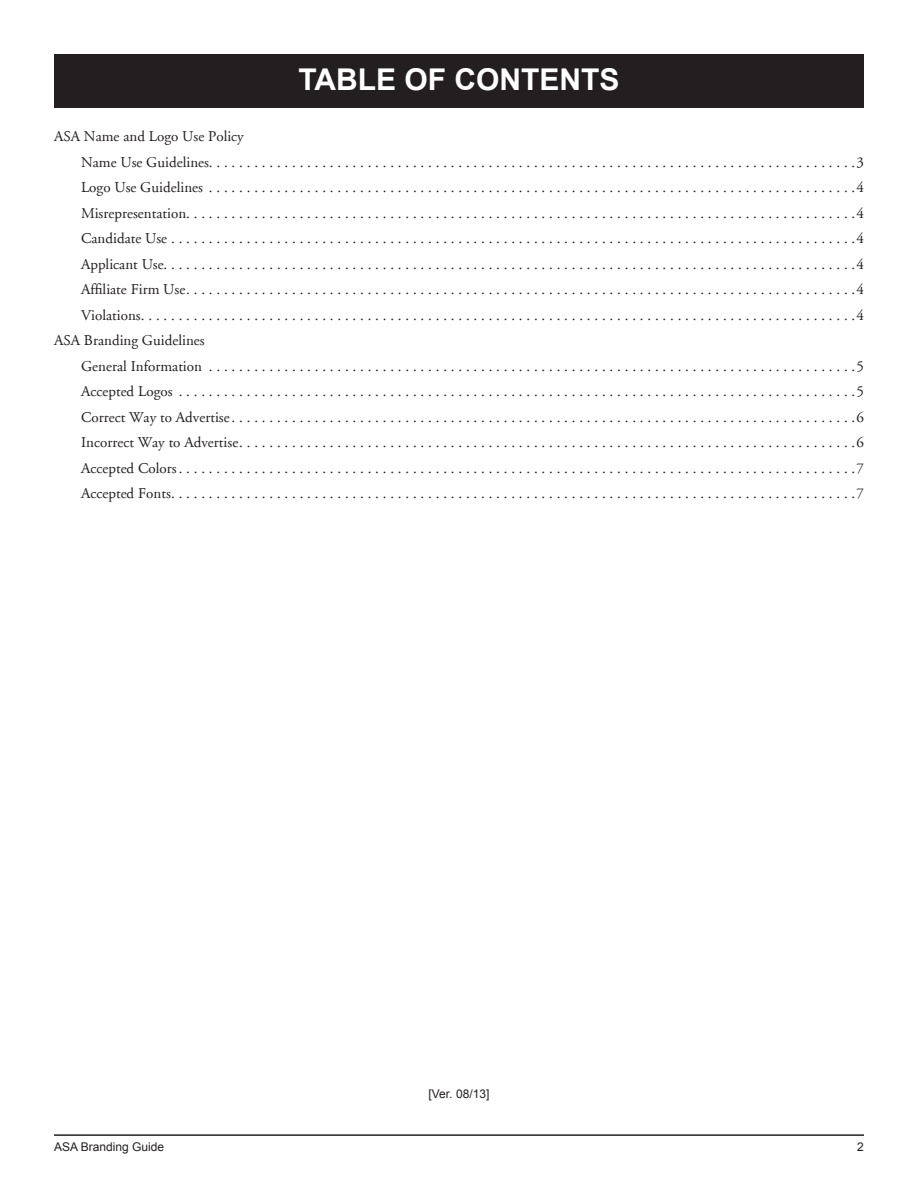
<style>
.page{position:relative;width:918px;height:1188px;background:#fff}
.page>*{position:absolute;margin:0;border:0;box-sizing:border-box;transform-origin:0 0}
.heads_KO{font:700 30px "Arial";color:#fff}
.t1{font:15px "Adobe Garamond";color:#231f20}
.footers{font:12px "Arial";color:#231f20}
</style>
<div class="page">
<hr style="left:54px;top:1134px;width:810px;height:2px;background:#231f20">
<div style="left:54px;top:54px;width:810px;height:54px;background:#231f20"></div>
<p class="heads_KO" style="left:298px;top:60px;width:323px">TABLE OF CONTENTS</p>
<p class="t1" style="left:54px;top:128px;width:191px">ASA Name and Logo Use Policy</p>
<p class="t1" style="left:81px;top:154px;width:784px">Name Use Guidelines . . . . . . . . . . . . . . . . . . . . . . . . . . . . . . . . . . . . . . . . . . . . . . . . . . . . . . . . . . . . . . . . . . . . . . . . . . . . . . . . . . . . . 3</p>
<p class="t1" style="left:81px;top:179px;width:784px">Logo Use Guidelines . . . . . . . . . . . . . . . . . . . . . . . . . . . . . . . . . . . . . . . . . . . . . . . . . . . . . . . . . . . . . . . . . . . . . . . . . . . . . . . . . . . . . 4</p>
<p class="t1" style="left:81px;top:205px;width:784px">Misrepresentation . . . . . . . . . . . . . . . . . . . . . . . . . . . . . . . . . . . . . . . . . . . . . . . . . . . . . . . . . . . . . . . . . . . . . . . . . . . . . . . . . . . . . . . . 4</p>
<p class="t1" style="left:81px;top:230px;width:784px">Candidate Use . . . . . . . . . . . . . . . . . . . . . . . . . . . . . . . . . . . . . . . . . . . . . . . . . . . . . . . . . . . . . . . . . . . . . . . . . . . . . . . . . . . . . . . . . . 4</p>
<p class="t1" style="left:81px;top:256px;width:784px">Applicant Use . . . . . . . . . . . . . . . . . . . . . . . . . . . . . . . . . . . . . . . . . . . . . . . . . . . . . . . . . . . . . . . . . . . . . . . . . . . . . . . . . . . . . . . . . . . 4</p>
<p class="t1" style="left:81px;top:281px;width:784px">Affiliate Firm Use . . . . . . . . . . . . . . . . . . . . . . . . . . . . . . . . . . . . . . . . . . . . . . . . . . . . . . . . . . . . . . . . . . . . . . . . . . . . . . . . . . . . . . . . 4</p>
<p class="t1" style="left:81px;top:307px;width:784px">Violations . . . . . . . . . . . . . . . . . . . . . . . . . . . . . . . . . . . . . . . . . . . . . . . . . . . . . . . . . . . . . . . . . . . . . . . . . . . . . . . . . . . . . . . . . . . . . . 4</p>
<p class="t1" style="left:54px;top:332px;width:152px">ASA Branding Guidelines</p>
<p class="t1" style="left:81px;top:358px;width:784px">General Information . . . . . . . . . . . . . . . . . . . . . . . . . . . . . . . . . . . . . . . . . . . . . . . . . . . . . . . . . . . . . . . . . . . . . . . . . . . . . . . . . . . . . 5</p>
<p class="t1" style="left:81px;top:383px;width:784px">Accepted Logos . . . . . . . . . . . . . . . . . . . . . . . . . . . . . . . . . . . . . . . . . . . . . . . . . . . . . . . . . . . . . . . . . . . . . . . . . . . . . . . . . . . . . . . . . 5</p>
<p class="t1" style="left:81px;top:409px;width:784px">Correct Way to Advertise . . . . . . . . . . . . . . . . . . . . . . . . . . . . . . . . . . . . . . . . . . . . . . . . . . . . . . . . . . . . . . . . . . . . . . . . . . . . . . . . . . 6</p>
<p class="t1" style="left:81px;top:434px;width:784px">Incorrect Way to Advertise . . . . . . . . . . . . . . . . . . . . . . . . . . . . . . . . . . . . . . . . . . . . . . . . . . . . . . . . . . . . . . . . . . . . . . . . . . . . . . . . . 6</p>
<p class="t1" style="left:81px;top:460px;width:784px">Accepted Colors . . . . . . . . . . . . . . . . . . . . . . . . . . . . . . . . . . . . . . . . . . . . . . . . . . . . . . . . . . . . . . . . . . . . . . . . . . . . . . . . . . . . . . . . . 7</p>
<p class="t1" style="left:81px;top:485px;width:784px">Accepted Fonts . . . . . . . . . . . . . . . . . . . . . . . . . . . . . . . . . . . . . . . . . . . . . . . . . . . . . . . . . . . . . . . . . . . . . . . . . . . . . . . . . . . . . . . . . . 7</p>
<p class="footers" style="left:429px;top:1086px;width:62px">[Ver. 08/13]</p>
<p class="footers" style="left:54px;top:1139px;width:112px">ASA Branding Guide</p>
<p class="footers" style="left:857px;top:1139px;width:8px">2</p>
</div>
